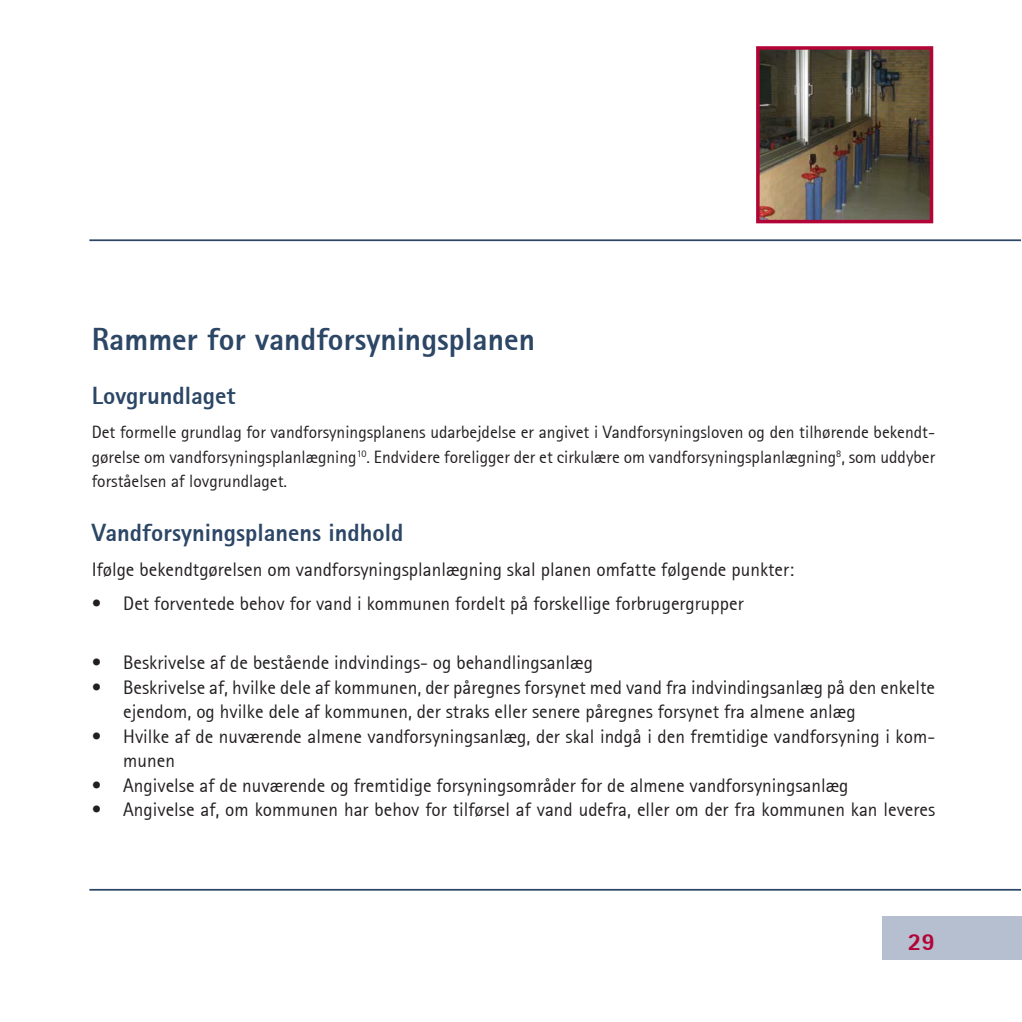
<style>
.page{position:relative;width:1022px;height:1022px;background:#fff}
.page>*{position:absolute;margin:0;border:0;box-sizing:border-box;transform-origin:0 0}
.OVERSKRIFT{font:800 31.5px "Agfa Rotis Sans Serif";color:#2c4666}
.AFSNIT_OVERSKRIFT{font:800 24.5px "Agfa Rotis Sans Serif";color:#2c4666}
.t1{font:800 24.5px "Agfa Rotis Sans Serif";color:#b30437}
.Brødtekst{font:19.25px/24.5px "Agfa Rotis Sans Serif";color:#231f20}
.Brødtekst-2{font:17.5px/24.5px "Agfa Rotis Sans Serif";color:#231f20;text-align:justify}
</style>
<div class="page">
<div style="left:883px;top:916px;width:139px;height:44px;background:#b6bfd0"></div>
<hr style="left:89px;top:889px;width:932px;height:2px;background:#2c4666">
<hr style="left:89px;top:239px;width:932px;height:2px;background:#2c4666">
<img style="left:761px;top:51px;width:167px;height:167px">
<div style="left:756px;top:46px;width:177px;height:177px;border:4px solid #b30437"></div>
<p class="OVERSKRIFT" style="left:92px;top:319px;width:445px">Rammer for vandforsyningsplanen</p>
<p class="AFSNIT_OVERSKRIFT" style="left:92px;top:380px;width:145px">Lovgrundlaget</p>
<p class="Brødtekst-2" style="left:92px;top:420px;width:845px">Det formelle grundlag for vandforsyningsplanens udarbejdelse er angivet i Vandforsyningsloven og den tilhørende bekendt&shy;gørelse om vandforsyningsplanlægning<sup>10</sup>. Endvidere foreligger der et cirkulære om vandforsyningsplanlægning<sup>8</sup>, som uddyber forståelsen af lovgrundlaget.</p>
<p class="AFSNIT_OVERSKRIFT" style="left:92px;top:517px;width:313px">Vandforsyningsplanens indhold</p>
<p class="Brødtekst" style="left:92px;top:557px;width:704px">Ifølge bekendtgørelsen om vandforsyningsplanlægning skal planen omfatte følgende punkter:</p>
<p class="Brødtekst" style="left:92px;top:591px;width:653px">• Det forventede behov for vand i kommunen fordelt på forskellige forbrugergrupper</p>
<p class="Brødtekst" style="left:92px;top:650px;width:503px">• Beskrivelse af de bestående indvindings- og behandlingsanlæg</p>
<p class="Brødtekst" style="left:123px;top:675px;width:813px;text-indent:-32px">• Beskrivelse af, hvilke dele af kommunen, der påregnes forsynet med vand fra indvindingsanlæg på den enkelte ejendom, og hvilke dele af kommunen, der straks eller senere påregnes forsynet fra almene anlæg</p>
<p class="Brødtekst" style="left:123px;top:724px;width:813px;text-indent:-32px">• Hvilke af de nuværende almene vandforsyningsanlæg, der skal indgå i den fremtidige vandforsyning i kom&shy;munen</p>
<p class="Brødtekst" style="left:92px;top:773px;width:758px">• Angivelse af de nuværende og fremtidige forsyningsområder for de almene vandforsyningsanlæg</p>
<p class="Brødtekst" style="left:92px;top:797px;width:845px">• Angivelse af, om kommunen har behov for tilførsel af vand udefra, eller om der fra kommunen kan leveres</p>
<p class="t1" style="left:908px;top:926px;width:29px">29</p>
</div>
